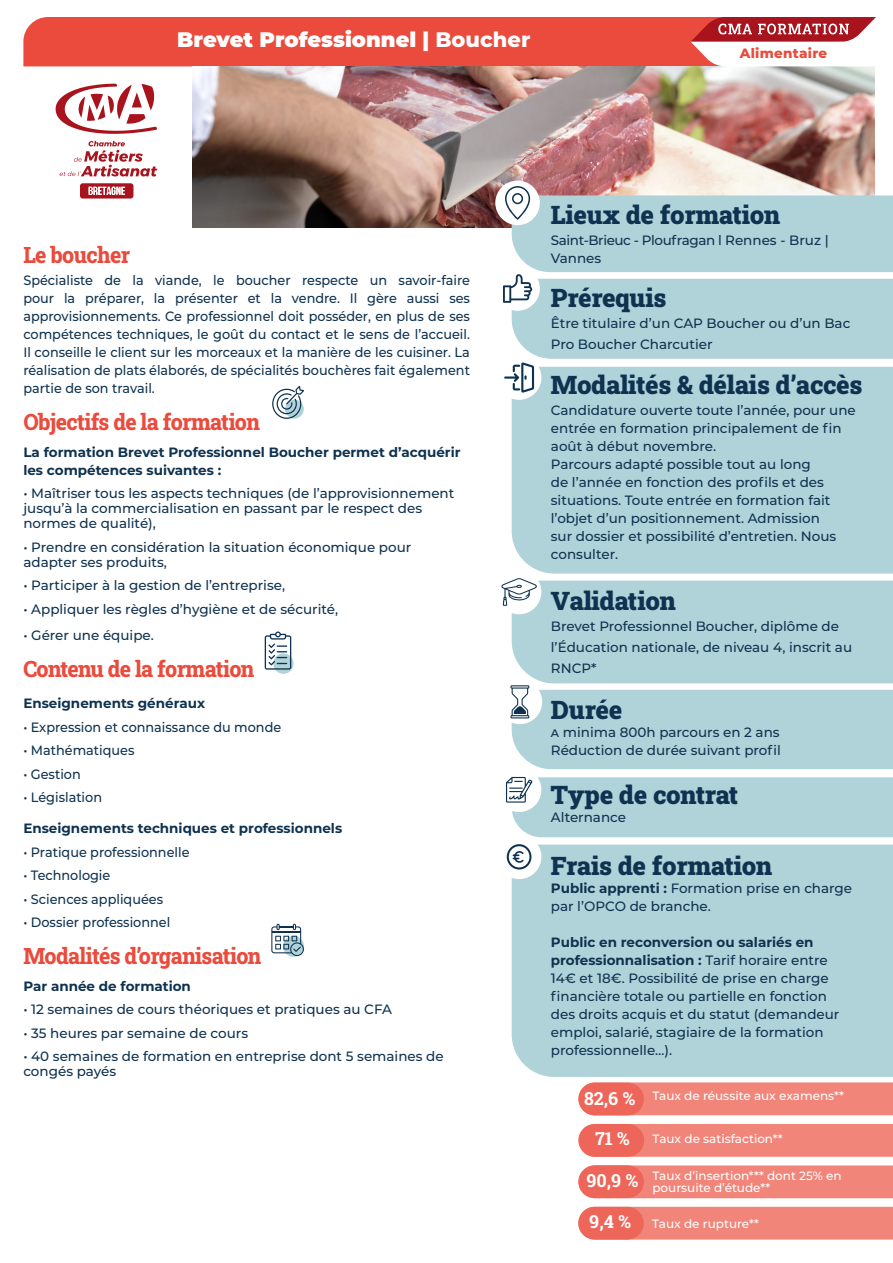
<style>
.page{position:relative;width:893px;height:1263px;background:#fff}
.page>*{position:absolute;margin:0;border:0;box-sizing:border-box;transform-origin:0 0}
.t1{font:900 25.5px "Roboto Slab";letter-spacing:-.01em;color:#0f3250}
.t2{font:800 22.5px "Roboto Slab";letter-spacing:-.03em;color:#ea4b3c;scale:.95 1}
.t3{font:900 21px "Montserrat";color:#fff}
.t4{font:700 18px "Roboto Slab";color:#fff}
.t5{font:500 13.5px/18px "Montserrat";color:#0f3250}
.t6{font:500 13.5px/18px "Montserrat";color:#0f3250;text-align:justify;scale:.95 1}
.t7{font:700 13.5px/18px "Montserrat";color:#0f3250}
.t8{font:500 13.5px/18px "Montserrat";letter-spacing:-.03em;color:#0f3250}
.t9{font:800 13.5px "Montserrat";letter-spacing:.02em;color:#ea4b3c}
.t10{font:500 12px/12px "Montserrat";color:#fff}
.s1{font-weight:800}
.s2{font-weight:700}
</style>
<div class="page">
<div style="left:579px;top:1165px;width:314px;height:33px;background:#f1857a"></div>
<div style="left:578px;top:1165px;width:66px;height:33px;background:#ed6659;border-radius:16px"></div>
<div style="left:578px;top:1124px;width:315px;height:33px;background:#f1857a"></div>
<div style="left:579px;top:1124px;width:65px;height:33px;background:#ed6659;border-radius:16px"></div>
<div style="left:581px;top:1082px;width:312px;height:33px;background:#f1857a"></div>
<div style="left:578px;top:1083px;width:66px;height:32px;background:#ed6659;border-radius:16px"></div>
<div style="left:578px;top:1207px;width:315px;height:32px;background:#f1857a"></div>
<div style="left:578px;top:1207px;width:66px;height:32px;background:#ed6659;border-radius:16px"></div>
<img style="left:192px;top:67px;width:683px;height:160px">
<svg style="left:272px;top:386px;width:32px;height:33px"></svg>
<svg style="left:271px;top:924px;width:33px;height:32px"></svg>
<svg style="left:273px;top:653px;width:21px;height:21px"></svg>
<svg style="left:265px;top:631px;width:26px;height:39px"></svg>
<svg style="left:56px;top:84px;width:101px;height:50px"></svg>
<svg style="left:59px;top:141px;width:98px;height:36px"></svg>
<svg style="left:80px;top:183px;width:53px;height:16px"></svg>
<svg style="left:501px;top:578px;width:392px;height:191px;background:#b7d5dc"></svg>
<div style="left:497px;top:767px;width:44px;height:45px;background:#fff;border-radius:50%"></div>
<svg style="left:506px;top:777px;width:387px;height:60px;background:#b3d3d9"></svg>
<div style="left:512px;top:845px;width:381px;height:232px;background:#b0d2d9"></div>
<div style="left:497px;top:834px;width:44px;height:45px;background:#fff;border-radius:50%"></div>
<svg style="left:507px;top:844px;width:24px;height:25px"></svg>
<div style="left:512px;top:393px;width:381px;height:180px;background:#b0d2d9"></div>
<div style="left:497px;top:355px;width:44px;height:45px;background:#fff;border-radius:50%"></div>
<div style="left:495px;top:181px;width:45px;height:44px;background:#fff;border-radius:50%"></div>
<svg style="left:503px;top:186px;width:390px;height:207px;background:#bad5db"></svg>
<svg style="left:23px;top:17px;width:853px;height:49px;background:#e75c51"></svg>
<p class="t3" style="left:177px;top:24px;width:355px">Brevet Professionnel | <span class="s1">Boucher</span></p>
<p class="t9" style="left:740px;top:44px;width:89px">Alimentaire</p>
<p class="t2" style="left:23px;top:239px;width:114px">Le boucher</p>
<p class="t6" style="left:23px;top:271px;width:472px">Spécialiste de la viande, le boucher respecte un savoir-faire pour la préparer, la présenter et la vendre. Il gère aussi ses approvisionnements. Ce professionnel doit posséder, en plus de ses compétences techniques, le goût du contact et le sens de l’accueil.<br>Il conseille le client sur les morceaux et la manière de les cuisiner. La réalisation de plats élaborés, de spécialités bouchères fait également partie de son travail.</p>
<p class="t2" style="left:23px;top:406px;width:251px">Objectifs de la formation</p>
<p class="t7" style="left:23px;top:442px;width:439px">La formation Brevet Professionnel Boucher permet d’acquérir les compétences suivantes :</p>
<p class="t5" style="left:23px;top:485px;width:432px;line-height:15px">• Maîtriser tous les aspects techniques (de l’approvisionnement jusqu’à la commercialisation en passant par le respect des normes de qualité),</p>
<p class="t5" style="left:23px;top:539px;width:389px;line-height:15px">• Prendre en considération la situation économique pour adapter ses produits,</p>
<p class="t5" style="left:23px;top:576px;width:263px">• Participer à la gestion de l’entreprise,</p>
<p class="t5" style="left:23px;top:599px;width:316px">• Appliquer les règles d’hygiène et de sécurité,</p>
<p class="t5" style="left:23px;top:626px;width:132px">• Gérer une équipe.</p>
<p class="t2" style="left:23px;top:653px;width:245px">Contenu de la formation</p>
<p class="t7" style="left:23px;top:694px;width:183px">Enseignements généraux</p>
<p class="t6" style="left:23px;top:717px;width:273px">• Expression et connaissance du monde</p>
<p class="t6" style="left:23px;top:741px;width:118px">• Mathématiques</p>
<p class="t6" style="left:23px;top:764px;width:62px">• Gestion</p>
<p class="t6" style="left:23px;top:788px;width:84px">• Législation</p>
<p class="t7" style="left:23px;top:819px;width:320px">Enseignements techniques et professionnels</p>
<p class="t6" style="left:23px;top:842px;width:176px">• Pratique professionnelle</p>
<p class="t6" style="left:23px;top:866px;width:93px">• Technologie</p>
<p class="t6" style="left:23px;top:889px;width:149px">• Sciences appliquées</p>
<p class="t6" style="left:23px;top:913px;width:156px">• Dossier professionnel</p>
<p class="t2" style="left:23px;top:940px;width:252px">Modalités d’organisation</p>
<p class="t7" style="left:23px;top:976px;width:169px">Par année de formation</p>
<p class="t5" style="left:23px;top:1000px;width:369px">• 12 semaines de cours théoriques et pratiques au CFA</p>
<p class="t5" style="left:23px;top:1023px;width:226px">• 35 heures par semaine de cours</p>
<p class="t5" style="left:23px;top:1048px;width:422px;line-height:15px">• 40 semaines de formation en entreprise dont 5 semaines de congés payés</p>
<p class="t1" style="left:551px;top:197px;width:231px">Lieux de formation</p>
<p class="t8" style="left:551px;top:230px;width:279px">Saint-Brieuc - Ploufragan l Rennes - Bruz |<br>Vannes</p>
<p class="t1" style="left:551px;top:280px;width:117px">Prérequis</p>
<p class="t5" style="left:551px;top:312px;width:301px;line-height:21px">Être titulaire d’un CAP Boucher ou d’un Bac<br>Pro Boucher Charcutier</p>
<p class="t1" style="left:551px;top:367px;width:313px">Modalités &amp; délais d’accès</p>
<p class="t5" style="left:551px;top:401px;width:306px">Candidature ouverte toute l’année, pour une entrée en formation principalement de fin août à début novembre.</p>
<p class="t5" style="left:551px;top:455px;width:287px">Parcours adapté possible tout au long<br>de l’année en fonction des profils et des situations. Toute entrée en formation fait l’objet d’un positionnement. Admission sur dossier et possibilité d’entretien. Nous consulter.</p>
<p class="t1" style="left:551px;top:583px;width:126px">Validation</p>
<p class="t5" style="left:551px;top:615px;width:303px;line-height:21px">Brevet Professionnel Boucher, diplôme de l’Éducation nationale, de niveau 4, inscrit au<br>RNCP*</p>
<p class="t1" style="left:551px;top:692px;width:73px">Durée</p>
<p class="t5" style="left:551px;top:722px;width:230px">A minima 800h parcours en 2 ans</p>
<p class="t5" style="left:551px;top:740px;width:231px">Réduction de durée suivant profil</p>
<p class="t1" style="left:551px;top:777px;width:189px">Type de contrat</p>
<p class="t5" style="left:551px;top:808px;width:77px">Alternance</p>
<p class="t1" style="left:551px;top:848px;width:223px">Frais de formation</p>
<p class="t5" style="left:551px;top:879px;width:303px"><span class="s2">Public apprenti :</span> Formation prise en charge par l’OPCO de branche.</p>
<p class="t5" style="left:551px;top:933px;width:290px"><span class="s2">Public en reconversion ou salariés en professionnalisation :</span> Tarif horaire entre 14€ et 18€. Possibilité de prise en charge financière totale ou partielle en fonction des droits acquis et du statut (demandeur emploi, salarié, stagiaire de la formation professionnelle…).</p>
<p class="t4" style="left:584px;top:1086px;width:53px">82,6 %</p>
<p class="t10" style="left:652px;top:1089px;width:193px">Taux de réussite aux examens**</p>
<p class="t4" style="left:595px;top:1126px;width:36px">71 %</p>
<p class="t4" style="left:587px;top:1168px;width:53px">90,9 %</p>
<p class="t4" style="left:589px;top:1209px;width:43px">9,4 %</p>
<p class="t10" style="left:653px;top:1132px;width:132px">Taux de satisfaction**</p>
<p class="t10" style="left:652px;top:1169px;width:191px">Taux d’insertion*** dont 25% en poursuite d’étude**</p>
<p class="t10" style="left:652px;top:1217px;width:108px">Taux de rupture**</p>
</div>
